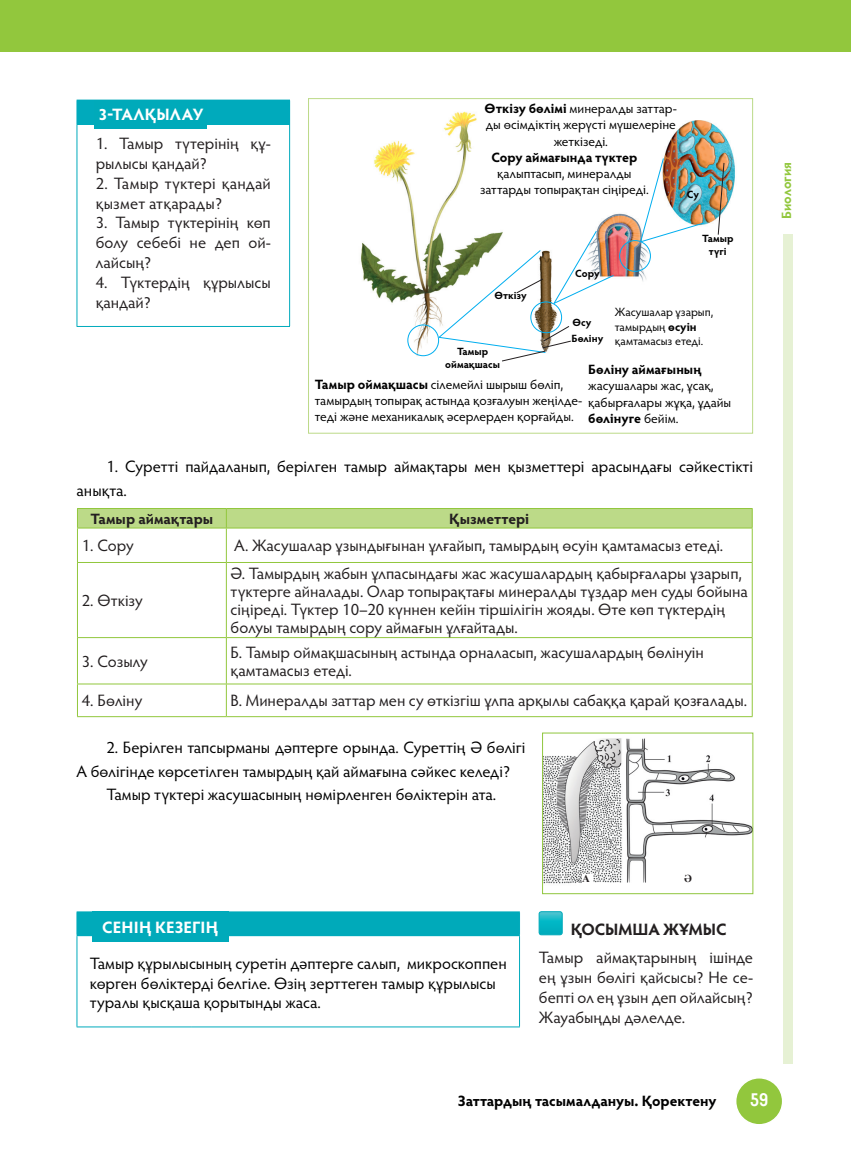
<style>
.page{position:relative;width:851px;height:1170px;background:#fff}
.page>*{position:absolute;margin:0;border:0;box-sizing:border-box;transform-origin:0 0}
.t1{font:700 18px "Memphis LT Std";color:#fff}
.t2{font:16.5px/19.8px "Hypatia Sans Pro";color:#231f20}
.t3{font:16.5px/19.8px "Hypatia Sans Pro";color:#000001}
.t4{font:700 16.5px "Hypatia Sans Pro";letter-spacing:.005em;color:#fff}
.t5{font:700 16.5px "Hypatia Sans Pro";letter-spacing:-.005em;color:#231f20}
.t6{font:700 16.5px "Segoe UI";color:#fff}
.t7{font:700 15px "Hypatia Sans Pro";color:#000001}
.t8{font:700 15px "Hypatia Sans Pro";color:#231f20}
.t9{font:13.5px/16.2px "Hypatia Sans Pro";color:#000001;text-align:center}
.t10{font:700 13.5px "Hypatia Sans Pro";color:#000001}
.t11{font:700 13.5px "Hypatia Sans Pro";color:#92c73e}
.t12{font:12px/14.4px "Hypatia Sans Pro";color:#000001}
.t13{font:700 10.65px "Times New Roman";color:#231f20}
.t14{font:700 10.5px/12.6px "Hypatia Sans Pro";letter-spacing:.005em;color:#000001;text-align:center}
.s1{font-weight:700}
</style>
<div class="page">
<div style="left:735px;top:1077px;width:47px;height:47px;background:#92c73d;border-radius:50%"></div>
<div style="left:734px;top:1076px;width:49px;height:49px;border:2px solid #fff;border-radius:50%"></div>
<div style="left:782px;top:234px;width:10px;height:829px;background:#e6f1d4"></div>
<hr style="left:77px;top:528px;width:1px;height:34px;background:#92c73d">
<hr style="left:226px;top:528px;width:1px;height:34px;background:#92c73d">
<hr style="left:751px;top:528px;width:1px;height:34px;background:#92c73d">
<hr style="left:77px;top:562px;width:149px;height:1px;background:#92c73d">
<hr style="left:77px;top:563px;width:1px;height:74px;background:#92c73d">
<hr style="left:226px;top:562px;width:526px;height:1px;background:#92c73d">
<hr style="left:226px;top:563px;width:1px;height:74px;background:#92c73d">
<hr style="left:751px;top:563px;width:1px;height:74px;background:#92c73d">
<hr style="left:77px;top:637px;width:149px;height:1px;background:#92c73d">
<hr style="left:77px;top:638px;width:1px;height:45px;background:#92c73d">
<hr style="left:226px;top:637px;width:526px;height:1px;background:#92c73d">
<hr style="left:226px;top:638px;width:1px;height:45px;background:#92c73d">
<hr style="left:751px;top:638px;width:1px;height:45px;background:#92c73d">
<hr style="left:77px;top:683px;width:149px;height:1px;background:#92c73d">
<hr style="left:77px;top:684px;width:1px;height:32px;background:#92c73d">
<hr style="left:226px;top:683px;width:526px;height:1px;background:#92c73d">
<hr style="left:226px;top:684px;width:1px;height:32px;background:#92c73d">
<hr style="left:751px;top:684px;width:1px;height:32px;background:#92c73d">
<hr style="left:77px;top:716px;width:149px;height:1px;background:#92c73d">
<hr style="left:226px;top:716px;width:526px;height:1px;background:#92c73d">
<svg style="left:77px;top:508px;width:675px;height:20px;background:#b8d882"></svg>
<svg style="left:539px;top:911px;width:23px;height:23px"></svg>
<div style="left:539px;top:911px;width:23px;height:23px;border:1px solid #00aaba;border-radius:2px"></div>
<div style="left:77px;top:100px;width:212px;height:24px;background:#00aabc"></div>
<svg style="left:289px;top:100px;width:1px;height:24px"></svg>
<hr style="left:77px;top:124px;width:1px;height:202px;background:#00aabc">
<hr style="left:289px;top:124px;width:1px;height:202px;background:#00aabc">
<hr style="left:77px;top:326px;width:213px;height:1px;background:#00aabc">
<div style="left:94px;top:100px;width:113px;height:29px;background:#00aaba"></div>
<hr style="left:77px;top:934px;width:114px;height:2px;background:#00aabc">
<hr style="left:191px;top:934px;width:329px;height:2px;background:#00aabc">
<div style="left:77px;top:911px;width:443px;height:24px;background:#00aaba"></div>
<hr style="left:77px;top:936px;width:1px;height:90px;background:#00aabc">
<hr style="left:519px;top:936px;width:1px;height:90px;background:#00aabc">
<hr style="left:77px;top:1026px;width:114px;height:1px;background:#00aabc">
<hr style="left:191px;top:1026px;width:329px;height:1px;background:#00aabc">
<div style="left:92px;top:911px;width:136px;height:30px;background:#00aaba"></div>
<img style="left:360px;top:111px;width:375px;height:246px">
<div style="left:308px;top:98px;width:444px;height:335px;border:1px solid #bcda88"></div>
<div style="left:407px;top:324px;width:32px;height:32px;border:1px solid #00aeef;border-radius:50%"></div>
<div style="left:619px;top:240px;width:31px;height:32px;border:1px solid #00aeef;border-radius:50%"></div>
<img style="left:639px;top:157px;width:65px;height:86px">
<svg style="left:438px;top:230px;width:176px;height:132px"></svg>
<svg style="left:717px;top:162px;width:7px;height:73px"></svg>
<img style="left:544px;top:738px;width:207px;height:146px">
<div style="left:684px;top:874px;width:10px;height:11px;background:#fff"></div>
<div style="left:582px;top:874px;width:10px;height:11px;background:#fff"></div>
<div style="left:0;top:0;width:850px;height:51px;background:#92c73d"></div>
<p class="t4" style="left:98px;top:103px;width:107px">3-ТАЛҚЫЛАУ</p>
<p class="t2" style="left:96px;top:133px;width:176px">1. Тамыр түтерінің құ&shy;рылысы қандай?</p>
<p class="t2" style="left:96px;top:173px;width:177px">2. Тамыр түктері қандай қызмет атқарады?</p>
<p class="t2" style="left:96px;top:212px;width:177px;text-align:justify">3. Тамыр түктерінің көп болу себебі не деп ой&shy;лайсың?</p>
<p class="t2" style="left:96px;top:272px;width:177px">4. Түктердің құрылысы қандай?</p>
<p class="t9" style="left:484px;top:100px;width:194px"><span class="s1">Өткізу бөлімі</span> минералды заттар&shy;ды өсімдіктің жерүсті мүшелеріне жеткізеді.</p>
<p class="t10" style="left:491px;top:148px;width:147px">Сору аймағында түктер</p>
<p class="t9" style="left:480px;top:165px;width:170px">қалыптасып, минералды заттарды топырақтан сіңіреді.</p>
<p class="t14" style="left:686px;top:187px;width:14px">Су</p>
<p class="t14" style="left:494px;top:289px;width:34px">Өткізу</p>
<p class="t14" style="left:575px;top:267px;width:26px">Сору</p>
<p class="t14" style="left:702px;top:232px;width:33px">Тамыр түгі</p>
<p class="t12" style="left:614px;top:304px;width:100px">Жасушалар ұзарып, тамырдың <span class="s1">өсуін </span>қамтамасыз етеді.</p>
<p class="t14" style="left:572px;top:315px;width:20px">Өсу</p>
<p class="t14" style="left:571px;top:331px;width:33px">Бөліну</p>
<p class="t14" style="left:445px;top:344px;width:56px">Тамыр оймақшасы</p>
<p class="t10" style="left:588px;top:360px;width:115px">Бөліну аймағының</p>
<p class="t9" style="left:588px;top:377px;width:144px;text-align:left">жасушалары жас, ұсақ, қабырғалары жұқа, ұдайы <span class="s1">бөлінуге</span> бейім.</p>
<p class="t9" style="left:315px;top:375px;width:269px;text-align:left"><span class="s1">Тамыр оймақшасы</span> сілемейлі шырыш бөліп, тамырдың топырақ астында қозғалуын жеңілде&shy;теді және механикалық әсерлерден қорғайды.</p>
<p class="t3" style="left:77px;top:454px;width:678px;line-height:23.4px;text-indent:30px">1. Суретті пайдаланып, берілген тамыр аймақтары мен қызметтері арасындағы сәйкестікті анықта.</p>
<p class="t8" style="left:91px;top:508px;width:124px">Тамыр аймақтары</p>
<p class="t8" style="left:449px;top:508px;width:81px">Қызметтері</p>
<p class="t2" style="left:82px;top:535px;width:54px">1. Сору</p>
<p class="t2" style="left:234px;top:535px;width:490px">А. Жасушалар ұзындығынан ұлғайып, тамырдың өсуін қамтамасыз етеді.</p>
<p class="t2" style="left:82px;top:590px;width:63px">2. Өткізу</p>
<p class="t2" style="left:230px;top:563px;width:519px;line-height:18.1px">Ә. Тамырдың жабын ұлпасындағы жас жасушалардың қабырғалары ұзарып, түктерге айналады. Олар топырақтағы минералды тұздар мен суды бойына сіңіреді. Түктер 10–20 күннен кейін тіршілігін жояды. Өте көп түктердің болуы тамырдың сору аймағын ұлғайтады.</p>
<p class="t2" style="left:82px;top:650px;width:67px">3. Созылу</p>
<p class="t2" style="left:230px;top:642px;width:475px;line-height:18.1px">Б. Тамыр оймақшасының астында орналасып, жасушалардың бөлінуін қамтамасыз етеді.</p>
<p class="t2" style="left:82px;top:690px;width:62px">4. Бөліну</p>
<p class="t2" style="left:230px;top:690px;width:518px">В. Минералды заттар мен су өткізгіш ұлпа арқылы сабаққа қарай қозғалады.</p>
<p class="t3" style="left:106px;top:737px;width:420px">2. Берілген тапсырманы дәптерге орында. Суреттің Ә бөлігі</p>
<p class="t3" style="left:77px;top:760px;width:435px">А бөлігінде көрсетілген тамырдың қай аймағына сәйкес келеді?</p>
<p class="t3" style="left:106px;top:784px;width:391px">Тамыр түктері жасушасының нөмірленген бөліктерін ата.</p>
<p class="t11" style="left:776px;top:219px;width:59px;rotate:-90deg">Биология</p>
<p class="t4" style="left:102px;top:915px;width:117px">СЕНІҢ КЕЗЕГІҢ</p>
<p class="t3" style="left:90px;top:952px;width:418px">Тамыр құрылысының суретін дәптерге салып, микроскоппен көрген бөліктерді белгіле. Өзің зерттеген тамыр құрылысы туралы қысқаша қорытынды жаса.</p>
<p class="t13" style="left:582px;top:870px;width:9px">А</p>
<p class="t13" style="left:684px;top:870px;width:9px">Ә</p>
<p class="t5" style="left:570px;top:917px;width:157px">ҚОСЫМША ЖҰМЫС</p>
<p class="t2" style="left:539px;top:947px;width:216px;text-align:justify">Тамыр аймақтарының ішінде ең ұзын бөлігі қайсысы? Не се&shy;бепті ол ең ұзын деп ойлайсың?<br>Жауабыңды дәлелде.</p>
<p class="t6" style="left:743px;top:1084px;width:20px">59</p>
<p class="t7" style="left:458px;top:1090px;width:260px">Заттардың тасымалдануы. Қоректену</p>
<p class="t1" style="left:750px;top:1088px;width:19px">59</p>
</div>
